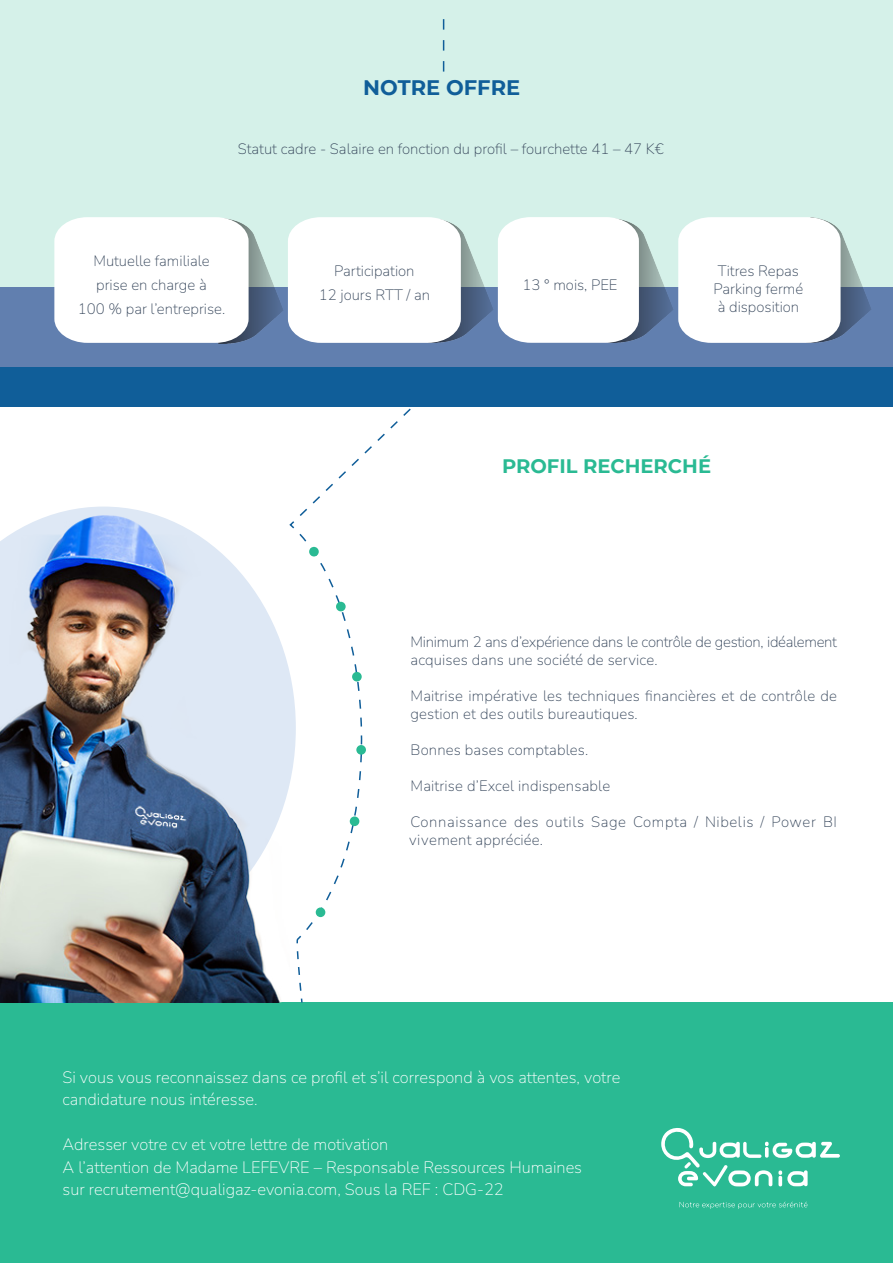
<style>
.page{position:relative;width:893px;height:1263px;background:#fff}
.page>*{position:absolute;margin:0;border:0;box-sizing:border-box;transform-origin:0 0}
.t1{font:700 21px "Montserrat";color:#105e99}
.t2{font:700 19.5px "Montserrat";color:#2aba93}
.t3{font:300 16.5px/22.5px "Nunito";color:#fff}
.t4{font:300 15px/24px "Nunito";letter-spacing:.005em;color:#36465b}
.t5{font:300 15px/18px "Nunito";letter-spacing:-.02em;color:#36465b}
.t6{font:300 15px/18px "Nunito";letter-spacing:.04em;color:#36465b}
</style>
<div class="page">
<div style="left:0;top:0;width:893px;height:368px;background:#d5f1e9"></div>
<div style="left:0;top:287px;width:893px;height:88px;background:#617faf"></div>
<div style="left:0;top:367px;width:893px;height:40px;background:#105e99"></div>
<img style="left:461px;top:230px;width:32px;height:107px">
<div style="left:288px;top:217px;width:173px;height:126px;background:#fff"></div>
<img style="left:841px;top:232px;width:30px;height:104px">
<div style="left:678px;top:217px;width:163px;height:126px;background:#fff"></div>
<img style="left:639px;top:228px;width:34px;height:110px">
<div style="left:498px;top:217px;width:141px;height:126px;background:#fff"></div>
<img style="left:249px;top:228px;width:34px;height:111px">
<div style="left:54px;top:217px;width:195px;height:126px;background:#fff"></div>
<svg style="left:443px;top:19px;width:1px;height:53px"></svg>
<div style="left:0;top:1002px;width:893px;height:261px;background:#2aba93"></div>
<img style="left:0;top:506px;width:289px;height:497px">
<svg style="left:289px;top:408px;width:122px;height:595px"></svg>
<div style="left:356px;top:745px;width:10px;height:10px;background:#2aba93;border-radius:50%"></div>
<div style="left:350px;top:816px;width:9px;height:10px;background:#2aba93;border-radius:50%"></div>
<div style="left:316px;top:907px;width:9px;height:10px;background:#2aba93;border-radius:50%"></div>
<div style="left:309px;top:547px;width:10px;height:9px;background:#2aba93;border-radius:50%"></div>
<div style="left:336px;top:602px;width:10px;height:9px;background:#2aba93;border-radius:50%"></div>
<div style="left:352px;top:672px;width:10px;height:9px;background:#2aba93;border-radius:50%"></div>
<svg style="left:661px;top:1128px;width:179px;height:58px"></svg>
<svg style="left:679px;top:1201px;width:128px;height:8px"></svg>
<p class="t1" style="left:363px;top:73px;width:159px">NOTRE OFFRE</p>
<p class="t4" style="left:238px;top:136px;width:428px">Statut cadre - Salaire en fonction du profil – fourchette 41 – 47 K€</p>
<p class="t4" style="left:93px;top:248px;width:118px">Mutuelle familiale prise en charge à</p>
<p class="t4" style="left:78px;top:296px;width:149px">100 % par l’entreprise.</p>
<p class="t4" style="left:334px;top:259px;width:82px">Participation</p>
<p class="t4" style="left:319px;top:283px;width:113px">12 jours RTT / an</p>
<p class="t4" style="left:522px;top:272px;width:96px">13 ° mois, PEE</p>
<p class="t4" style="left:718px;top:258px;width:83px">Titres Repas</p>
<p class="t4" style="left:714px;top:276px;width:91px">Parking fermé</p>
<p class="t4" style="left:718px;top:294px;width:83px">à disposition</p>
<p class="t2" style="left:502px;top:452px;width:210px">PROFIL RECHERCHÉ</p>
<p class="t5" style="left:411px;top:632px;width:428px">Minimum 2 ans d’expérience dans le contrôle de gestion, idéalement acquises dans une société de service.</p>
<p class="t4" style="left:411px;top:686px;width:428px;line-height:18px">Maitrise impérative les techniques financières et de contrôle de gestion et des outils bureautiques.</p>
<p class="t4" style="left:411px;top:737px;width:179px">Bonnes bases comptables.</p>
<p class="t4" style="left:411px;top:773px;width:201px">Maitrise d’Excel indispensable</p>
<p class="t6" style="left:409px;top:812px;width:430px">Connaissance des outils Sage Compta / Nibelis / Power BI vivement appréciée.</p>
<p class="t3" style="left:63px;top:1065px;width:559px">Si vous vous reconnaissez dans ce profil et s’il correspond à vos attentes, votre candidature nous intéresse.</p>
<p class="t3" style="left:63px;top:1133px;width:327px">Adresser votre cv et votre lettre de motivation</p>
<p class="t3" style="left:63px;top:1155px;width:521px">A l’attention de Madame LEFEVRE – Responsable Ressources Humaines</p>
<p class="t3" style="left:63px;top:1178px;width:443px">sur recrutement@qualigaz-evonia.com, Sous la REF : CDG-22</p>
</div>
